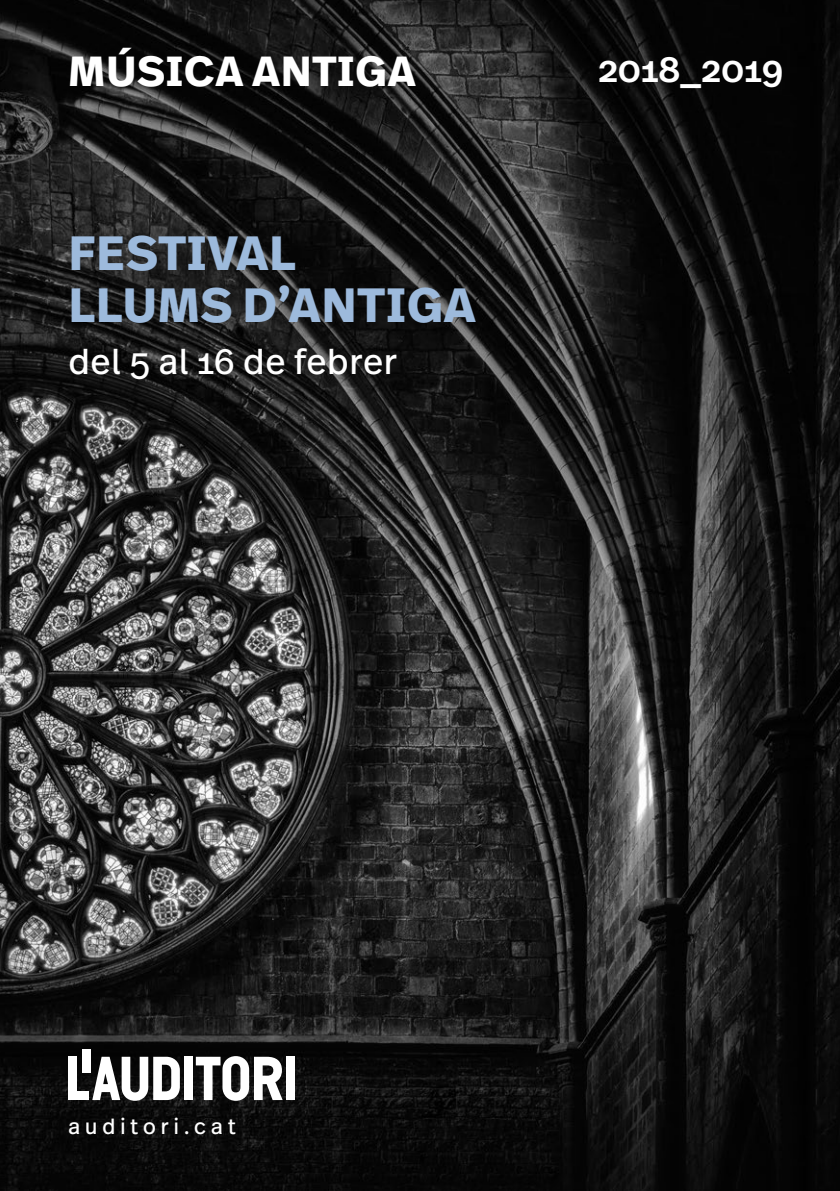
<style>
.page{position:relative;width:840px;height:1191px;background:#fff}
.page>*{position:absolute;margin:0;border:0;box-sizing:border-box;transform-origin:0 0}
.t1{font:700 48px/52px "Real Text Pro";letter-spacing:.01em;color:#9dbadc}
.t2{font:700 42px "Real Text Pro";letter-spacing:.01em;color:#fff}
.t3{font:36px "Real Text Pro";color:#fff}
.t4{font:500 36px "Real Text Pro";color:#fff}
.t5{font:22px "Real Text Pro";letter-spacing:.2em;color:#fff}
</style>
<div class="page">
<img style="left:0;top:0;width:839px;height:1191px">
<svg style="left:92px;top:1056px;width:88px;height:44px"></svg>
<div style="left:184px;top:1056px;width:9px;height:44px;background:#fff"></div>
<svg style="left:196px;top:1056px;width:86px;height:44px"></svg>
<div style="left:286px;top:1056px;width:9px;height:44px;background:#fff"></div>
<div style="left:68px;top:1056px;width:9px;height:44px;background:#fff"></div>
<div style="left:82px;top:1049px;width:9px;height:23px;background:#fff"></div>
<div style="left:68px;top:1091px;width:21px;height:9px;background:#fff"></div>
<p class="t2" style="left:68px;top:41px;width:349px">MÚSICA ANTIGA</p>
<p class="t1" style="left:68px;top:226px;width:408px">FESTIVAL<br>LLUMS D’ANTIGA</p>
<p class="t3" style="left:68px;top:336px;width:331px">del 5 al 16 de febrer</p>
<p class="t4" style="left:597px;top:44px;width:187px">2018_2019</p>
<p class="t5" style="left:68px;top:1111px;width:169px">auditori.cat</p>
</div>
